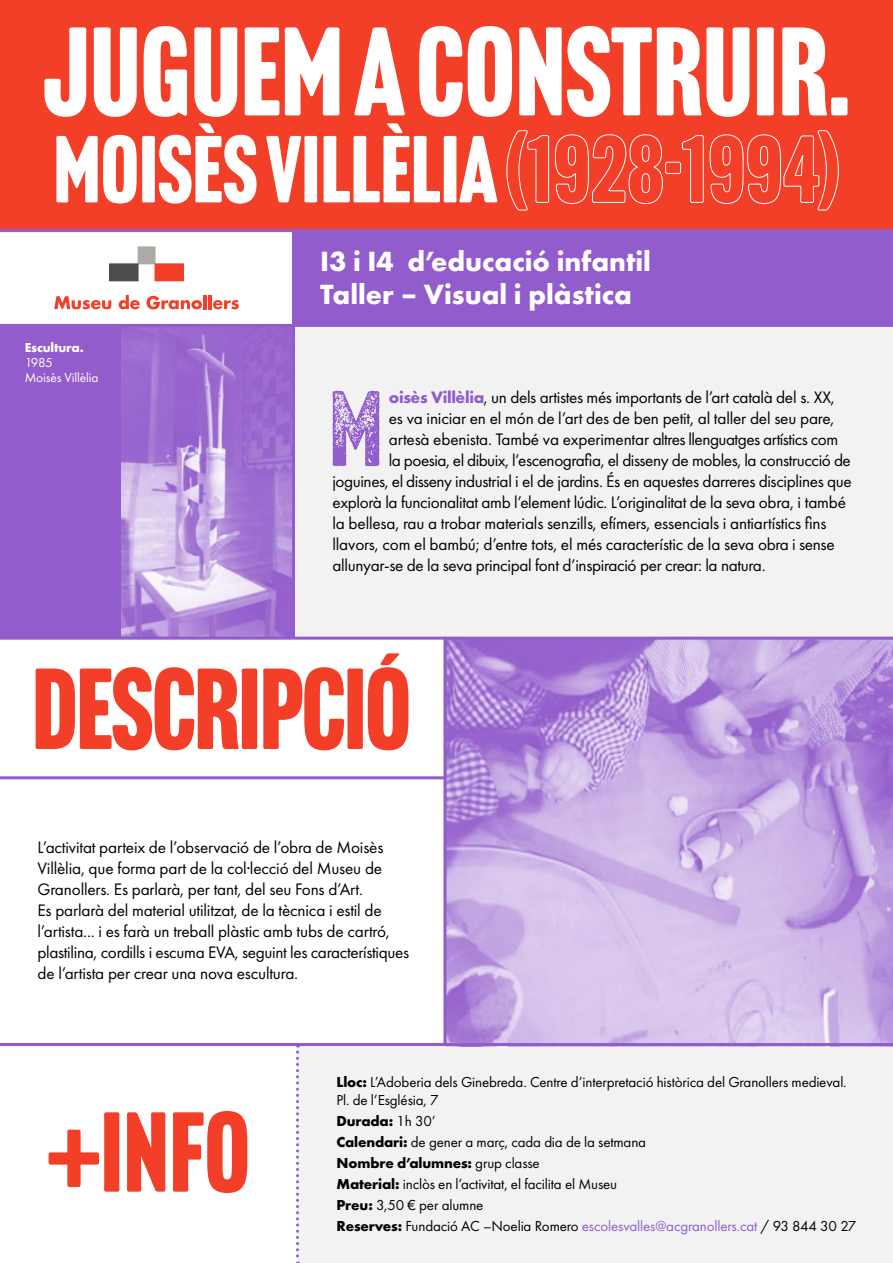
<style>
.page{position:relative;width:893px;height:1263px;background:#fff}
.page>*{position:absolute;margin:0;border:0;box-sizing:border-box;transform-origin:0 0}
.t1{font:123px "Headline Gothic ATF Round";color:#fff}
.t2{font:112.5px "Headline Gothic ATF Round";letter-spacing:-.015em;color:#f33f28}
.t3{font:111px "Headline Gothic ATF Round";color:#f33f28}
.t4{font:104.7px "Headline Gothic ATF Rough No.2";color:#925ccc}
.t5{font:93px "Headline Gothic ATF Round";color:#fff}
.t6{font:700 28.8px/33px "Futura PT";color:#fff}
.t7{font:17.25px/21px "Futura PT";letter-spacing:-.01em;color:#000}
.t8{font:15px/21px "Futura PT";letter-spacing:-.01em;color:#000}
.t9{font:13.5px/15px "Futura PT";letter-spacing:-.01em;color:#fff}
.t10{font:700 13.5px "Futura PT";letter-spacing:-.01em;color:#fff}
.s1{font-weight:700;color:#925ccc}
.s2{font-weight:700}
.s3{color:#925ccc}
</style>
<div class="page">
<div style="left:293px;top:229px;width:600px;height:98px;background:#925ccc"></div>
<div style="left:297px;top:1046px;width:596px;height:217px;background:#f2f2f2"></div>
<div style="left:0;top:325px;width:893px;height:313px;background:#f2f2f2"></div>
<div style="left:0;top:0;width:893px;height:231px;background:#f33f28"></div>
<hr style="left:0;top:229px;width:893px;height:3px;background:#925ccc">
<img style="left:446px;top:640px;width:447px;height:403px">
<hr style="left:443px;top:637px;width:3px;height:407px;background:#925ccc">
<hr style="left:0;top:776px;width:444px;height:3px;background:#925ccc">
<hr style="left:0;top:1043px;width:893px;height:3px;background:#925ccc">
<svg style="left:296px;top:1046px;width:3px;height:217px"></svg>
<img style="left:120px;top:327px;width:172px;height:310px">
<hr style="left:0;top:324px;width:893px;height:3px;background:#925ccc">
<hr style="left:0;top:637px;width:893px;height:3px;background:#925ccc">
<div style="left:138px;top:247px;width:17px;height:17px;background:#acaaa5"></div>
<div style="left:155px;top:264px;width:28px;height:17px;background:#f43f28"></div>
<div style="left:155px;top:264px;width:29px;height:17px;border:1px solid #f43f28"></div>
<div style="left:110px;top:264px;width:28px;height:17px;background:#4d4e4c"></div>
<div style="left:109px;top:264px;width:29px;height:17px;border:1px solid #4d4e4c"></div>
<svg style="left:54px;top:296px;width:57px;height:13px"></svg>
<svg style="left:119px;top:295px;width:21px;height:14px"></svg>
<svg style="left:146px;top:296px;width:56px;height:13px"></svg>
<hr style="left:203px;top:295px;width:3px;height:14px;background:#f43f28">
<hr style="left:208px;top:295px;width:4px;height:14px;background:#f43f28">
<svg style="left:213px;top:300px;width:26px;height:9px"></svg>
<div style="left:0;top:327px;width:120px;height:310px;background:#925ccc"></div>
<hr style="left:292px;top:229px;width:3px;height:408px;background:#925ccc">
<h1 class="t1" style="left:43px;top:0;width:809px">JUGUEM A CONSTRUIR.</h1>
<h3 class="t5" style="left:53px;top:115px;width:788px">MOISÈS VILLÈLIA (1928-1994)</h3>
<h3 class="t6" style="left:320px;top:244px;width:332px">I3 i I4 d’educació infantil<br>Taller – Visual i plàstica</h3>
<p class="t10" style="left:25px;top:338px;width:61px">Escultura.</p>
<p class="t9" style="left:25px;top:354px;width:75px">1985<br>Moisès Villèlia</p>
<h3 class="t4" style="left:329px;top:367px;width:55px">M</h3>
<p class="t7" style="left:389px;top:387px;width:447px"><span class="s1">oisès Villèlia</span>, un dels artistes més importants de l’art català del s. XX,</p>
<p class="t7" style="left:389px;top:408px;width:447px">es va iniciar en el món de l’art des de ben petit, al taller del seu pare,</p>
<p class="t7" style="left:389px;top:429px;width:451px">artesà ebenista. També va experimentar altres llenguatges artístics com</p>
<p class="t7" style="left:389px;top:450px;width:464px">la poesia, el dibuix, l’escenografia, el disseny de mobles, la construcció de</p>
<p class="t7" style="left:332px;top:471px;width:521px">joguines, el disseny industrial i el de jardins. És en aquestes darreres disciplines que</p>
<p class="t7" style="left:332px;top:492px;width:515px">explorà la funcionalitat amb l’element lúdic. L’originalitat de la seva obra, i també</p>
<p class="t7" style="left:332px;top:513px;width:496px">la bellesa, rau a trobar materials senzills, efímers, essencials i antiartístics fins</p>
<p class="t7" style="left:332px;top:534px;width:504px">llavors, com el bambú; d’entre tots, el més característic de la seva obra i sense</p>
<p class="t7" style="left:332px;top:555px;width:435px">allunyar-se de la seva principal font d’inspiració per crear: la natura.</p>
<h2 class="t2" style="left:32px;top:643px;width:381px">DESCRIPCIÓ</h2>
<p class="t7" style="left:37px;top:836px;width:373px">L’activitat parteix de l’observació de l’obra de Moisès Villèlia, que forma part de la col·lecció del Museu de Granollers. Es parlarà, per tant, del seu Fons d’Art.<br>Es parlarà del material utilitzat, de la tècnica i estil de l’artista... i es farà un treball plàstic amb tubs de cartró, plastilina, cordills i escuma EVA, seguint les característiques de l’artista per crear una nova escultura.</p>
<h3 class="t3" style="left:47px;top:1087px;width:205px">+INFO</h3>
<p class="t8" style="left:336px;top:1073px;width:512px;line-height:18px"><span class="s2">Lloc:</span> L’Adoberia dels Ginebreda. Centre d’interpretació històrica del Granollers medieval.<br>Pl. de l’Església, 7</p>
<p class="t8" style="left:336px;top:1110px;width:521px"><span class="s2">Durada:</span> 1h 30’<br><span class="s2">Calendari:</span> de gener a març, cada dia de la setmana<br><span class="s2">Nombre d’alumnes:</span> grup classe<br><span class="s2">Material:</span> inclòs en l’activitat, el facilita el Museu<br><span class="s2">Preu:</span> 3,50 € per alumne<br><span class="s2">Reserves:</span> Fundació AC –Noelia Romero <span class="s3">escolesvalles@acgranollers.cat</span> / 93 844 30 27</p>
</div>
